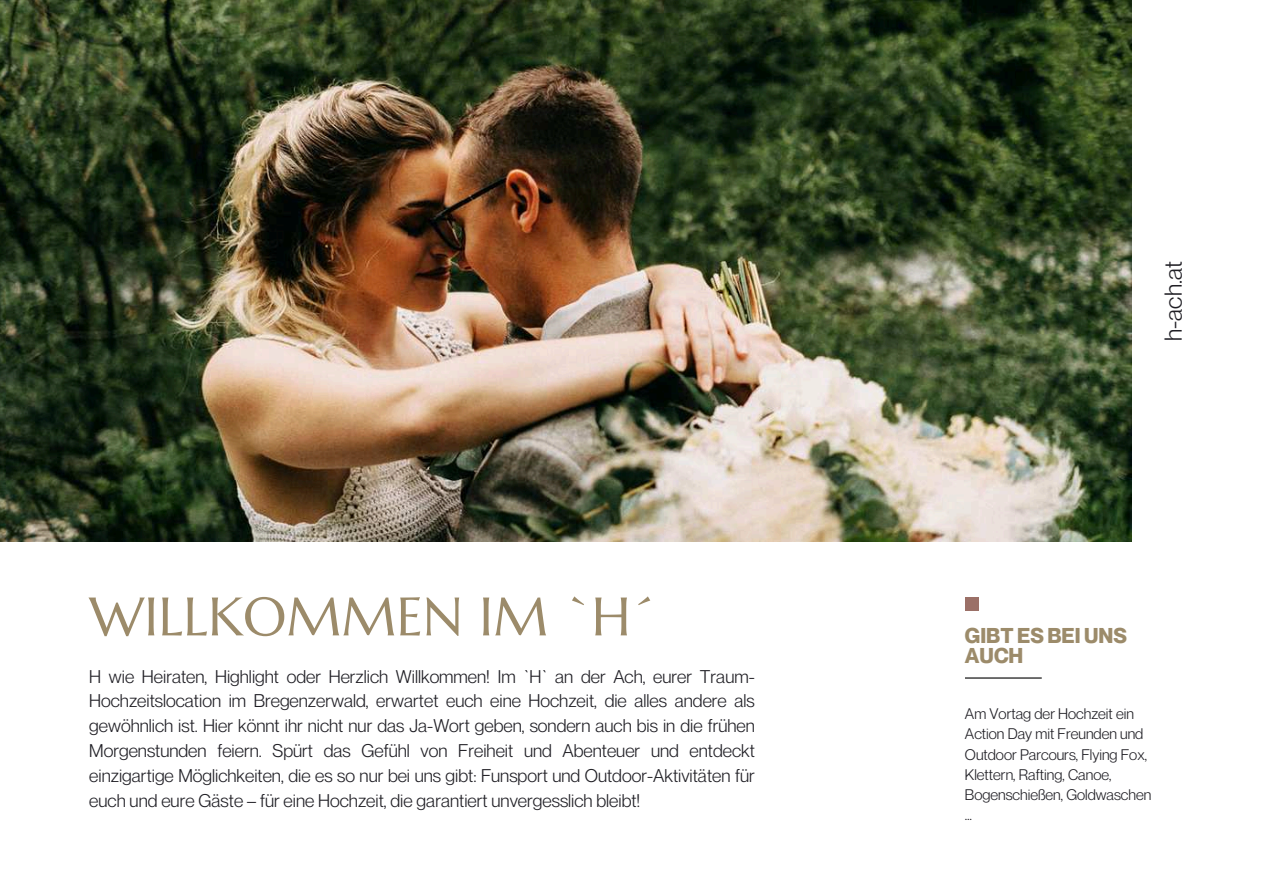
<style>
.page{position:relative;width:1263px;height:894px;background:#fff}
.page>*{position:absolute;margin:0;border:0;box-sizing:border-box;transform-origin:0 0}
.t1{font:54px "Marcellus";color:#9c8b6a}
.t2{font:24px "Neue Montreal";color:#201f25}
.t3{font:700 21px/20.2px "Neue Montreal";color:#9c8b6a}
.t4{font:18px/24.8px "Neue Montreal";color:#201f25;text-align:justify}
.t5{font:15px/20.2px "Neue Montreal";color:#201f25}
</style>
<div class="page">
<img style="left:0;top:0;width:1132px;height:541px">
<hr style="left:965px;top:677px;width:77px;height:1px;background:#000">
<div style="left:965px;top:597px;width:14px;height:14px;background:#9b7067"></div>
<h1 class="t1" style="left:89px;top:582px;width:570px">WILLKOMMEN IM `H´</h1>
<p class="t4" style="left:89px;top:662px;width:667px">H wie Heiraten, Highlight oder Herzlich Willkommen! Im `H` an der Ach, eurer Traum-Hochzeitslocation im Bregenzerwald, erwartet euch eine Hochzeit, die alles andere als gewöhnlich ist. Hier könnt ihr nicht nur das Ja-Wort geben, sondern auch bis in die frühen Morgenstunden feiern. Spürt das Gefühl von Freiheit und Abenteuer und entdeckt einzigartige Möglichkeiten, die es so nur bei uns gibt: Funsport und Outdoor-Aktivitäten für euch und eure Gäste – für eine Hochzeit, die garantiert unvergesslich bleibt!</p>
<h2 class="t2" style="left:1154px;top:341px;width:81px;rotate:-90deg">h-ach.at</h2>
<p class="t3" style="left:965px;top:622px;width:164px">GIBT ES BEI UNS<br>AUCH</p>
<p class="t5" style="left:965px;top:702px;width:188px">Am Vortag der Hochzeit ein<br>Action Day mit Freunden und<br>Outdoor Parcours, Flying Fox,<br>Klettern, Rafting, Canoe,<br>Bogenschießen, Goldwaschen …</p>
</div>
